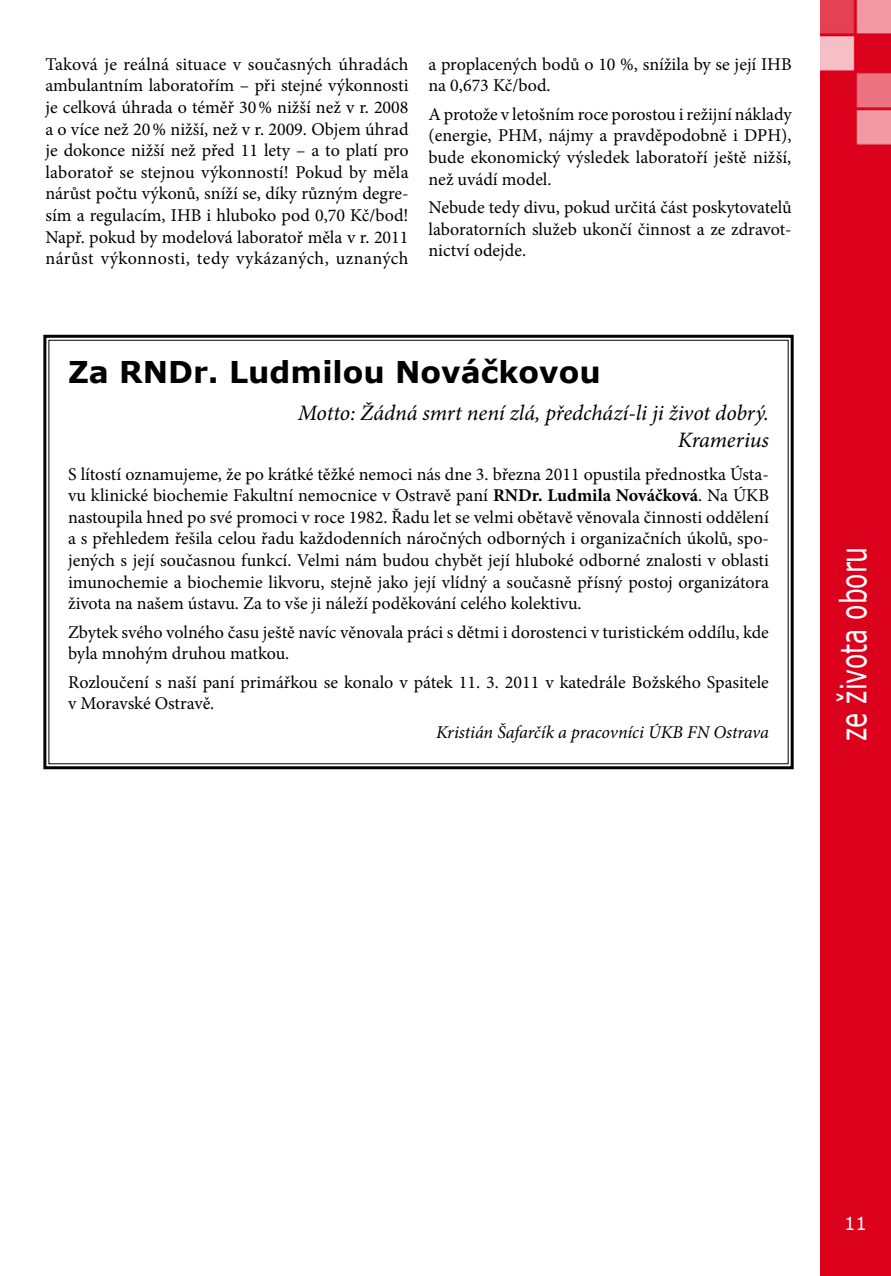
<style>
.page{position:relative;width:891px;height:1276px;background:#fff}
.page>*{position:absolute;margin:0;border:0;box-sizing:border-box;transform-origin:0 0}
.t1{font:36px "Verdana";color:#fff;scale:.7 1}
.t2{font:700 30px "Verdana";color:#000}
.t3{font:italic 22px/26.4px "Minion Pro";letter-spacing:-.005em;color:#000;text-align:right}
.t4{font:18px/21.6px "Minion Pro";color:#000;text-align:justify}
.t5{font:italic 18px "Minion Pro";letter-spacing:-.01em;color:#000}
.t6{font:18px "Verdana";color:#fff}
.s1{font-weight:700}
</style>
<div class="page">
<div style="left:820px;top:0;width:70px;height:1276px;background:#db001b"></div>
<svg style="left:43px;top:334px;width:751px;height:436px"></svg>
<p class="t4" style="left:45px;top:53px;width:364px">Taková je reálná situace v současných úhradách ambulantním laboratořím – při stejné výkonnosti je celková úhrada o téměř 30% nižší než v r. 2008 a o více než 20% nižší, než v r. 2009. Objem úhrad je dokonce nižší než před 11 lety – a to platí pro laboratoř se stejnou výkonností! Pokud by měla nárůst počtu výkonů, sníží se, díky různým degre&shy;sím a regulacím, IHB i hluboko pod 0,70 Kč/bod!<br>Např. pokud by modelová laboratoř měla v r. 2011 nárůst výkonnosti, tedy vykázaných, uznaných</p>
<p class="t4" style="left:428px;top:53px;width:364px">a proplacených bodů o 10 %, snížila by se její IHB na 0,673 Kč/bod.</p>
<p class="t4" style="left:428px;top:103px;width:364px">A protože v letošním roce porostou i režijní náklady (energie, PHM, nájmy a pravděpodobně i DPH), bude ekonomický výsledek laboratoří ještě nižší, než uvádí model.</p>
<p class="t4" style="left:428px;top:197px;width:364px">Nebude tedy divu, pokud určitá část poskytovatelů laboratorních služeb ukončí činnost a ze zdravot&shy;nictví odejde.</p>
<h2 class="t2" style="left:68px;top:352px;width:534px">Za RNDr. Ludmilou Nováčkovou</h2>
<p class="t3" style="left:298px;top:400px;width:472px">Motto: Žádná smrt není zlá, předchází-li ji život dobrý.<br>Kramerius</p>
<p class="t4" style="left:68px;top:463px;width:702px">S lítostí oznamujeme, že po krátké těžké nemoci nás dne 3. března 2011 opustila přednostka Ústa&shy;vu klinické biochemie Fakultní nemocnice v Ostravě paní <span class="s1">RNDr. Ludmila Nováčková</span>. Na ÚKB nastoupila hned po své promoci v roce 1982. Řadu let se velmi obětavě věnovala činnosti oddělení a s přehledem řešila celou řadu každodenních náročných odborných i organizačních úkolů, spo&shy;jených s její současnou funkcí. Velmi nám budou chybět její hluboké odborné znalosti v oblasti imunochemie a biochemie likvoru, stejně jako její vlídný a současně přísný postoj organizátora života na našem ústavu. Za to vše ji náleží poděkování celého kolektivu.</p>
<p class="t4" style="left:68px;top:621px;width:702px">Zbytek svého volného času ještě navíc věnovala práci s dětmi i dorostenci v turistickém oddílu, kde byla mnohým druhou matkou.</p>
<p class="t4" style="left:68px;top:671px;width:702px">Rozloučení s naší paní primářkou se konalo v pátek 11. 3. 2011 v katedrále Božského Spasitele v Moravské Ostravě.</p>
<p class="t5" style="left:436px;top:719px;width:334px">Kristián Šafarčík a pracovníci ÚKB FN Ostrava</p>
<h1 class="t1" style="left:830px;top:740px;width:279px;rotate:-90deg">ze života oboru</h1>
<p class="t6" style="left:843px;top:1211px;width:24px">11</p>
</div>
